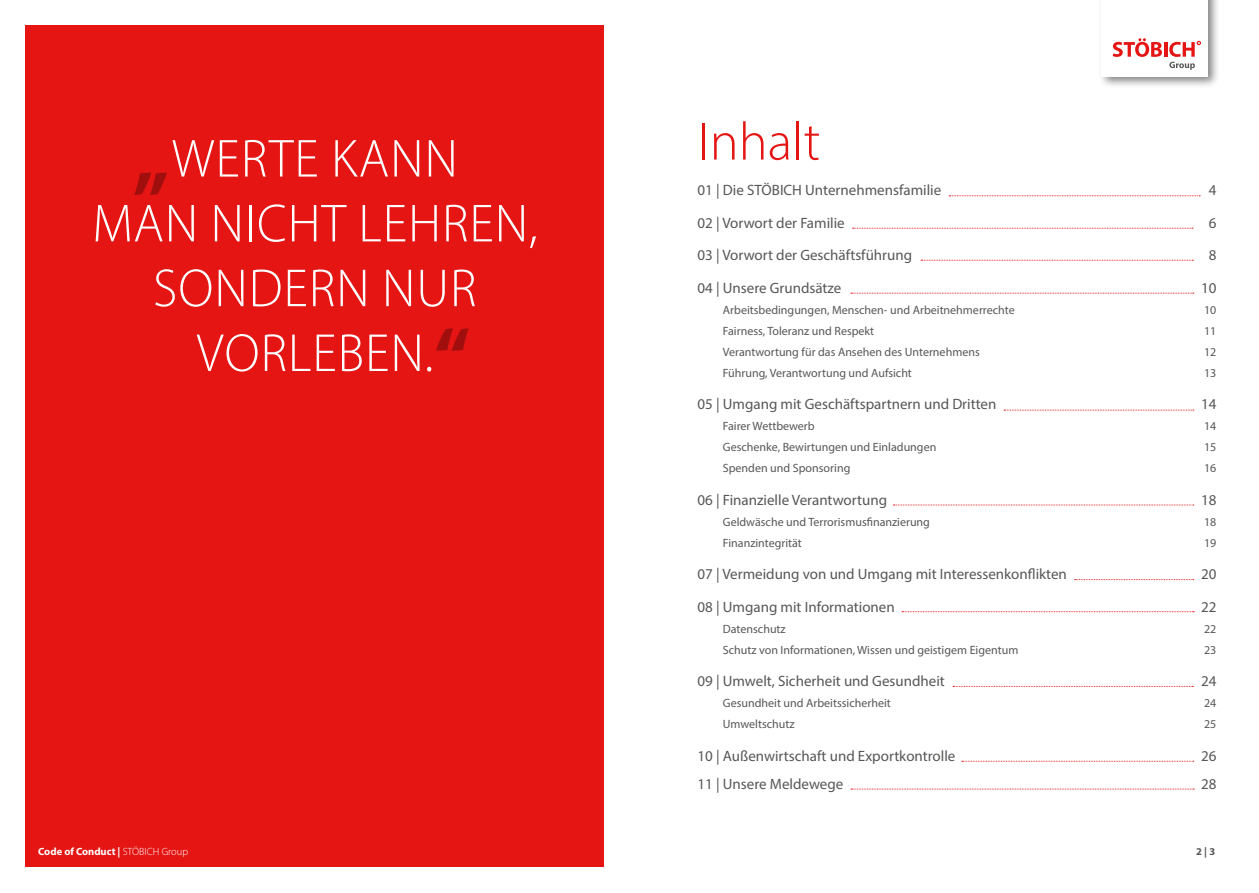
<style>
.page{position:relative;width:1259px;height:893px;background:#fff}
.page>*{position:absolute;margin:0;border:0;box-sizing:border-box;transform-origin:0 0}
.t1{font:700 80.4px "Myriad Pro";color:#000}
.t2{font:300 54px/64.8px "Myriad Pro";letter-spacing:.02em;color:#fff;text-align:center}
.t3{font:300 54px "Myriad Pro";color:#e41513}
.t4{font:15px "Myriad Pro";color:#575756}
.t5{font:12px "Myriad Pro";color:#575756}
.t6{font:700 10.5px "Myriad Pro";color:#fff}
.t7{font:700 10.5px "Myriad Pro";color:#575756}
.s1{font-weight:300}
</style>
<div class="page">
<div style="left:26px;top:26px;width:578px;height:841px;background:#e41513"></div>
<svg style="left:949px;top:196px;width:251px;height:1px"></svg>
<svg style="left:852px;top:228px;width:341px;height:1px"></svg>
<svg style="left:921px;top:260px;width:272px;height:1px"></svg>
<svg style="left:851px;top:293px;width:342px;height:1px"></svg>
<svg style="left:1004px;top:410px;width:189px;height:1px"></svg>
<svg style="left:893px;top:505px;width:300px;height:1px"></svg>
<svg style="left:1074px;top:579px;width:119px;height:1px"></svg>
<svg style="left:902px;top:611px;width:292px;height:1px"></svg>
<svg style="left:953px;top:686px;width:240px;height:1px"></svg>
<svg style="left:961px;top:761px;width:232px;height:1px"></svg>
<svg style="left:851px;top:789px;width:343px;height:1px"></svg>
<div style="left:1097px;top:0;width:123px;height:89px;background:#000;opacity:.49"></div>
<div style="left:1101px;top:0;width:107px;height:77px;background:#fff"></div>
<svg style="left:1112px;top:38px;width:50px;height:19px"></svg>
<hr style="left:1164px;top:42px;width:3px;height:15px;background:#e41513">
<svg style="left:1169px;top:41px;width:32px;height:29px"></svg>
<h2 class="t2" style="left:92px;top:126px;width:447px">WERTE KANN<br>MAN NICHT LEHREN,<br>SONDERN NUR<br>VORLEBEN.</h2>
<h1 class="t1" style="left:133px;top:107px;width:38px">„</h1>
<h1 class="t1" style="left:434px;top:304px;width:38px">“</h1>
<h2 class="t3" style="left:697px;top:109px;width:124px">Inhalt</h2>
<p class="t4" style="left:697px;top:181px;width:245px">01 | Die STÖBICH Unternehmensfamilie</p>
<p class="t4" style="left:1208px;top:181px;width:9px">4</p>
<p class="t4" style="left:697px;top:214px;width:149px">02 | Vorwort der Familie</p>
<p class="t4" style="left:1208px;top:214px;width:9px">6</p>
<p class="t4" style="left:697px;top:246px;width:216px">03 | Vorwort der Geschäftsführung</p>
<p class="t4" style="left:1208px;top:246px;width:9px">8</p>
<p class="t4" style="left:697px;top:278px;width:145px">04 | Unsere Grundsätze</p>
<p class="t4" style="left:1201px;top:278px;width:17px">10</p>
<p class="t5" style="left:723px;top:302px;width:293px">Arbeitsbedingungen, Menschen- und Arbeitnehmerrechte</p>
<p class="t5" style="left:1204px;top:302px;width:14px">10</p>
<p class="t5" style="left:723px;top:323px;width:153px">Fairness, Toleranz und Respekt</p>
<p class="t5" style="left:1204px;top:323px;width:14px">11</p>
<p class="t5" style="left:723px;top:344px;width:258px">Verantwortung für das Ansehen des Unternehmens</p>
<p class="t5" style="left:1204px;top:344px;width:14px">12</p>
<p class="t5" style="left:723px;top:365px;width:190px">Führung, Verantwortung und Aufsicht</p>
<p class="t5" style="left:1204px;top:365px;width:14px">13</p>
<p class="t4" style="left:697px;top:395px;width:300px">05 | Umgang mit Geschäftspartnern und Dritten</p>
<p class="t4" style="left:1201px;top:395px;width:17px">14</p>
<p class="t5" style="left:723px;top:419px;width:93px">Fairer Wettbewerb</p>
<p class="t5" style="left:1204px;top:419px;width:14px">14</p>
<p class="t5" style="left:723px;top:440px;width:215px">Geschenke, Bewirtungen und Einladungen</p>
<p class="t5" style="left:1204px;top:440px;width:14px">15</p>
<p class="t5" style="left:723px;top:461px;width:129px">Spenden und Sponsoring</p>
<p class="t5" style="left:1204px;top:461px;width:14px">16</p>
<p class="t4" style="left:697px;top:490px;width:191px">06 | Finanzielle Verantwortung</p>
<p class="t4" style="left:1201px;top:490px;width:17px">18</p>
<p class="t5" style="left:723px;top:514px;width:209px">Geldwäsche und Terrorismusfinanzierung</p>
<p class="t5" style="left:1204px;top:514px;width:14px">18</p>
<p class="t5" style="left:723px;top:535px;width:81px">Finanzintegrität</p>
<p class="t5" style="left:1204px;top:535px;width:14px">19</p>
<p class="t4" style="left:697px;top:565px;width:371px">07 | Vermeidung von und Umgang mit Interessenkonflikten</p>
<p class="t4" style="left:1201px;top:565px;width:17px">20</p>
<p class="t4" style="left:697px;top:597px;width:199px">08 | Umgang mit Informationen</p>
<p class="t4" style="left:1201px;top:597px;width:17px">22</p>
<p class="t5" style="left:723px;top:621px;width:64px">Datenschutz</p>
<p class="t5" style="left:1204px;top:621px;width:14px">22</p>
<p class="t5" style="left:723px;top:642px;width:297px">Schutz von Informationen, Wissen und geistigem Eigentum</p>
<p class="t5" style="left:1204px;top:642px;width:14px">23</p>
<p class="t4" style="left:697px;top:672px;width:249px">09 | Umwelt, Sicherheit und Gesundheit</p>
<p class="t4" style="left:1201px;top:672px;width:17px">24</p>
<p class="t5" style="left:723px;top:696px;width:169px">Gesundheit und Arbeitssicherheit</p>
<p class="t5" style="left:1204px;top:696px;width:14px">24</p>
<p class="t5" style="left:723px;top:717px;width:73px">Umweltschutz</p>
<p class="t5" style="left:1204px;top:717px;width:14px">25</p>
<p class="t4" style="left:697px;top:746px;width:259px">10 | Außenwirtschaft und Exportkontrolle</p>
<p class="t4" style="left:1201px;top:746px;width:17px">26</p>
<p class="t4" style="left:697px;top:774px;width:147px">11 | Unsere Meldewege</p>
<p class="t4" style="left:1201px;top:774px;width:17px">28</p>
<p class="t6" style="left:38px;top:844px;width:151px">Code of Conduct | <span class="s1">STÖBICH Group</span></p>
<p class="t7" style="left:1196px;top:844px;width:21px">2 | 3</p>
</div>
